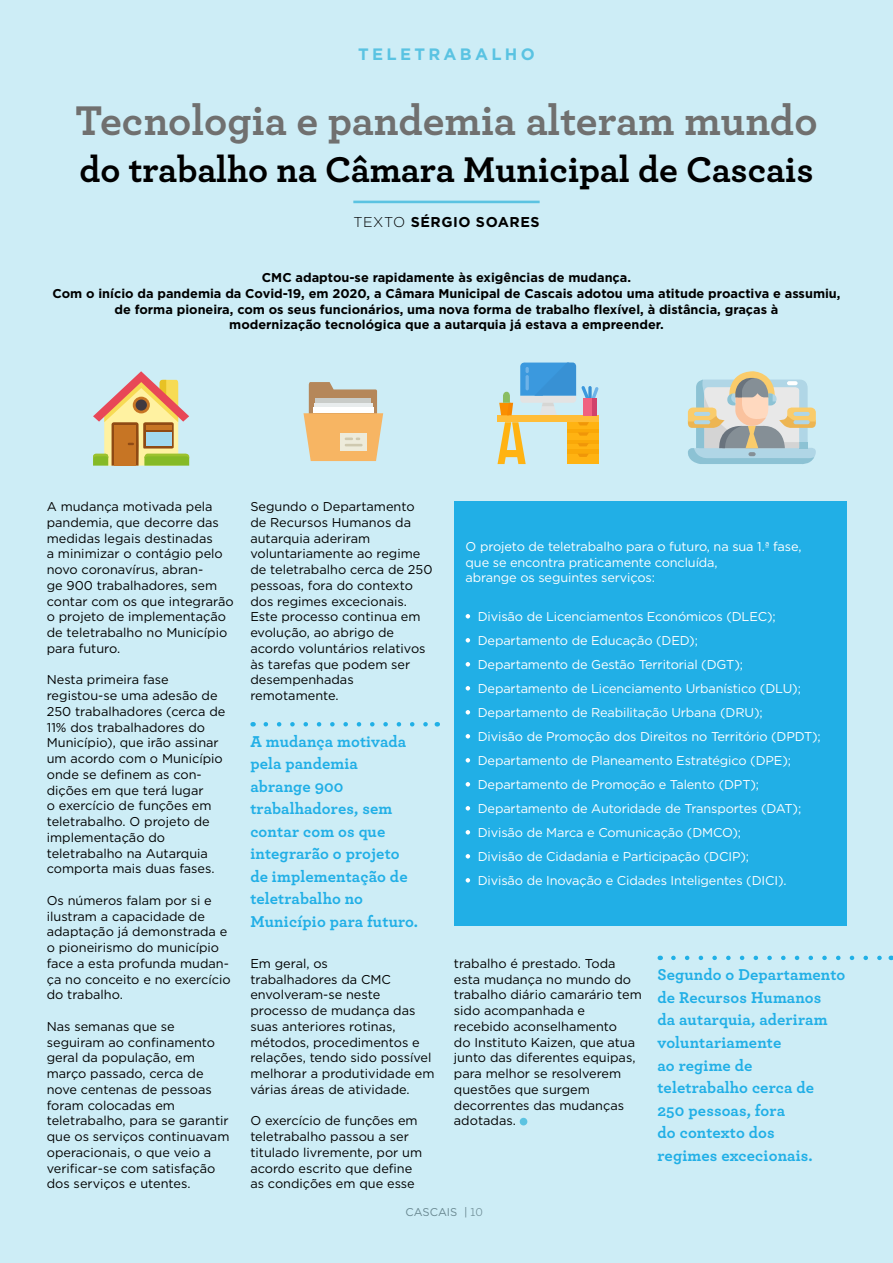
<style>
.page{position:relative;width:893px;height:1263px;background:#cdedf6}
.page>*{position:absolute;margin:0;border:0;box-sizing:border-box;transform-origin:0 0}
.t1{font:700 43.5px "Archer";color:#70706f}
.t2{font:700 37.5px "Archer";letter-spacing:-.005em;color:#000}
.t3{font:700 16.5px/22.5px "Archer";letter-spacing:.01em;color:#21afe6}
.t4{font:700 16.5px "Gotham";letter-spacing:.2em;color:#5ac3e2}
.t5{font:700 14.25px "Gotham";letter-spacing:.04em;color:#000}
.t6{font:12.75px/15.8px "Gotham";color:#000}
.t7{font:12.75px/24px "Gotham";letter-spacing:-.01em;color:#fff}
.t8{font:700 12.75px/15.8px "Gotham";color:#000;text-align:center}
.t9{font:11.25px "Gotham";color:#70706f}
.s1{font-weight:300}
.s2{font-family:"Archer";font-size:12px}
</style>
<div class="page">
<svg style="left:497px;top:362px;width:102px;height:102px"></svg>
<svg style="left:687px;top:371px;width:129px;height:93px"></svg>
<svg style="left:93px;top:371px;width:96px;height:95px"></svg>
<svg style="left:303px;top:382px;width:80px;height:79px"></svg>
<div style="left:454px;top:501px;width:392px;height:425px;background:#21afe6"></div>
<hr style="left:353px;top:201px;width:187px;height:2px;background:#5bc3e1">
<div style="left:520px;top:1118px;width:7px;height:7px;background:#5bc3e1;border-radius:50%"></div>
<svg style="left:266px;top:722px;width:162px;height:4px"></svg>
<svg style="left:466px;top:614px;width:4px;height:4px"></svg>
<svg style="left:466px;top:638px;width:4px;height:4px"></svg>
<svg style="left:466px;top:662px;width:4px;height:4px"></svg>
<svg style="left:466px;top:686px;width:4px;height:4px"></svg>
<svg style="left:466px;top:710px;width:4px;height:4px"></svg>
<svg style="left:466px;top:734px;width:4px;height:4px"></svg>
<svg style="left:466px;top:758px;width:4px;height:4px"></svg>
<svg style="left:466px;top:782px;width:4px;height:4px"></svg>
<svg style="left:466px;top:806px;width:4px;height:4px"></svg>
<svg style="left:466px;top:830px;width:4px;height:4px"></svg>
<svg style="left:466px;top:854px;width:4px;height:4px"></svg>
<svg style="left:466px;top:878px;width:4px;height:4px"></svg>
<svg style="left:673px;top:956px;width:209px;height:4px"></svg>
<p class="t4" style="left:358px;top:43px;width:178px">TELETRABALHO</p>
<h1 class="t1" style="left:75px;top:86px;width:744px">Tecnologia e pandemia alteram mundo</h1>
<h2 class="t2" style="left:79px;top:139px;width:736px">do trabalho na Câmara Municipal de Cascais</h2>
<p class="t5" style="left:353px;top:213px;width:188px"><span class="s1">TEXTO</span> SÉRGIO SOARES</p>
<p class="t8" style="left:52px;top:270px;width:790px">CMC adaptou-se rapidamente às exigências de mudança.<br>Com o início da pandemia da Covid-19, em 2020, a Câmara Municipal de Cascais adotou uma atitude proactiva e assumiu, de forma pioneira, com os seus funcionários, uma nova forma de trabalho flexível, à distância, graças à<br>modernização tecnológica que a autarquia já estava a empreender.</p>
<p class="t6" style="left:47px;top:498px;width:188px">A mudança motivada pela pandemia, que decorre das medidas legais destinadas<br>a minimizar o contágio pelo novo coronavírus, abran-<br>ge 900 trabalhadores, sem contar com os que integrarão o projeto de implementação de teletrabalho no Município para futuro.</p>
<p class="t6" style="left:47px;top:672px;width:180px">Nesta primeira fase registou-se uma adesão de<br>250 trabalhadores (cerca de<br>11% dos trabalhadores do<br>Município), que irão assinar um acordo com o Município onde se definem as con&shy;dições em que terá lugar<br>o exercício de funções em teletrabalho. O projeto de implementação do teletrabalho na Autarquia comporta mais duas fases.</p>
<p class="t6" style="left:47px;top:892px;width:185px">Os números falam por si e ilustram a capacidade de adaptação já demonstrada e o pioneirismo do município face a esta profunda mudan&shy;ça no conceito e no exercício do trabalho.</p>
<p class="t6" style="left:47px;top:1018px;width:184px">Nas semanas que se seguiram ao confinamento geral da população, em março passado, cerca de nove centenas de pessoas foram colocadas em teletrabalho, para se garantir que os serviços continuavam operacionais, o que veio a verificar-se com satisfação dos serviços e utentes.</p>
<p class="t6" style="left:250px;top:498px;width:184px">Segundo o Departamento de Recursos Humanos da autarquia aderiram voluntariamente ao regime de teletrabalho cerca de 250 pessoas, fora do contexto dos regimes excecionais.<br>Este processo continua em evolução, ao abrigo de acordo voluntários relativos às tarefas que podem ser desempenhadas remotamente.</p>
<p class="t3" style="left:250px;top:729px;width:169px">A mudança motivada pela pandemia abrange 900 trabalhadores, sem contar com os que integrarão o projeto de implementação de teletrabalho no<br>Município para futuro.</p>
<p class="t6" style="left:250px;top:955px;width:186px">Em geral, os<br>trabalhadores da CMC envolveram-se neste processo de mudança das suas anteriores rotinas, métodos, procedimentos e relações, tendo sido possível melhorar a produtividade em várias áreas de atividade.</p>
<p class="t6" style="left:250px;top:1113px;width:173px">O exercício de funções em teletrabalho passou a ser titulado livremente, por um acordo escrito que define as condições em que esse</p>
<p class="t7" style="left:466px;top:538px;width:337px;line-height:15.8px">O projeto de teletrabalho para o futuro, na sua 1.ª fase, que se encontra praticamente concluída,<br>abrange os seguintes serviços:</p>
<p class="t7" style="left:478px;top:604px;width:345px">Divisão de Licenciamentos Económicos (DLEC); Departamento de Educação (DED);<br>Departamento de Gestão Territorial (DGT); Departamento de Licenciamento Urbanístico (DLU); Departamento de Reabilitação Urbana (DRU);<br>Divisão de Promoção dos Direitos no Território (DPDT); Departamento de Planeamento Estratégico (DPE); Departamento de Promoção e Talento (DPT); Departamento de Autoridade de Transportes (DAT); Divisão de Marca e Comunicação (DMCO);<br>Divisão de Cidadania e Participação (DCIP);<br>Divisão de Inovação e Cidades Inteligentes (DICI).</p>
<p class="t6" style="left:454px;top:955px;width:189px">trabalho é prestado. Toda esta mudança no mundo do trabalho diário camarário tem sido acompanhada e recebido aconselhamento<br>do Instituto Kaizen, que atua junto das diferentes equipas, para melhor se resolverem questões que surgem decorrentes das mudanças adotadas.</p>
<p class="t3" style="left:657px;top:962px;width:189px">Segundo o Departamento de Recursos Humanos<br>da autarquia, aderiram voluntariamente<br>ao regime de teletrabalho cerca de<br>250 pessoas, fora<br>do contexto dos<br>regimes excecionais.</p>
<p class="t9" style="left:405px;top:1205px;width:79px">CASCAIS | <span class="s2">10</span></p>
</div>
